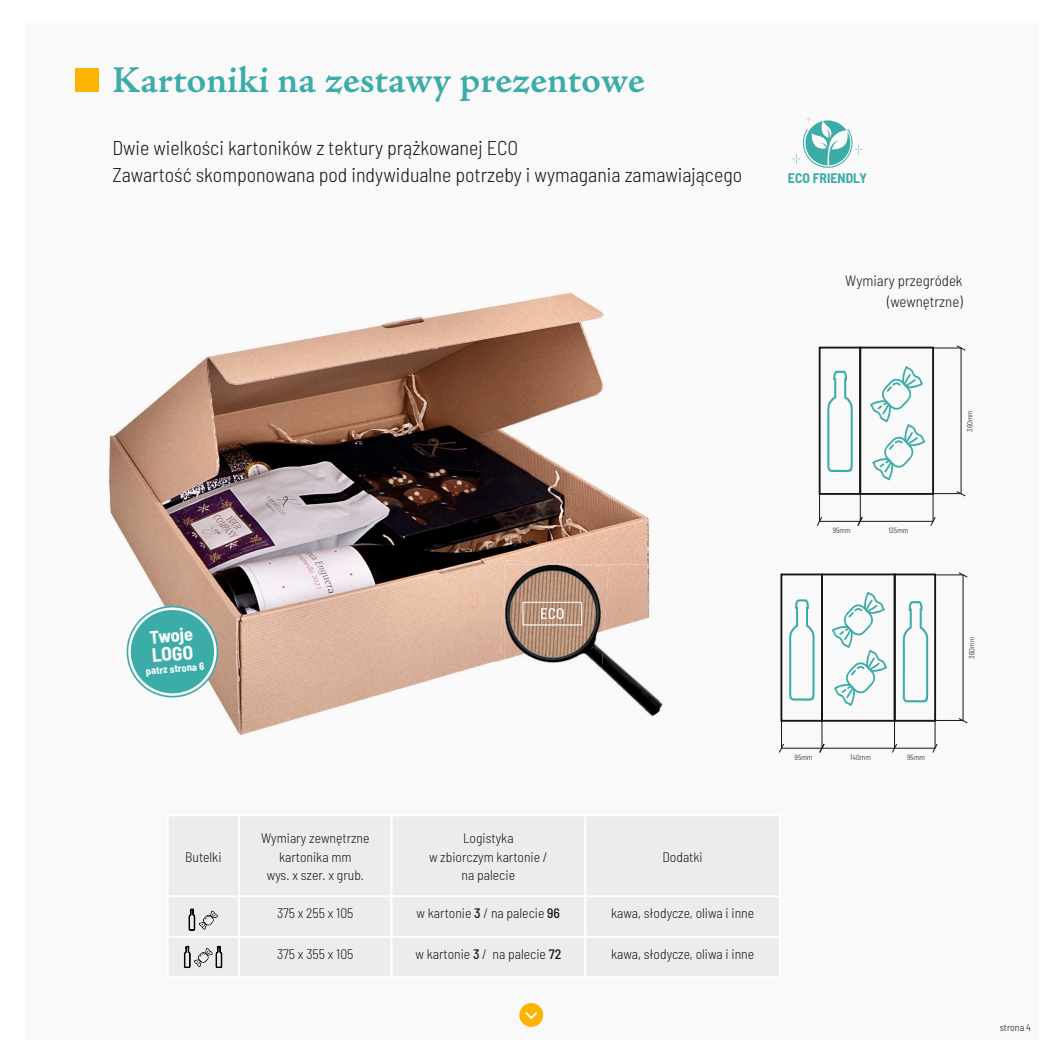
<style>
.page{position:relative;width:1063px;height:1063px;background:#fff}
.page>*{position:absolute;margin:0;border:0;box-sizing:border-box;transform-origin:0 0}
.t1{font:37.5px "Adobe Jenson Pro Semibold Capt";letter-spacing:-.005em;color:#3caca9}
.t2{font:300 semi-condensed 20px/27px "Barlow";color:#151616}
.t3{font:700 semi-condensed 19.5px "Barlow";color:#fff}
.t4{font:700 semi-condensed 18.25px "Barlow";color:#fff}
.t5{font:300 semi-condensed 15px/20.2px "Barlow";color:#151616;text-align:right}
.t6{font:700 semi-condensed 13.88px "Barlow";color:#3caca9}
.t7{font:300 semi-condensed 13.75px/18.6px "Barlow";color:#151616;text-align:center}
.t8{font:700 semi-condensed 10.5px "Barlow";color:#fff}
.t9{font:300 semi-condensed 10px "Barlow";color:#151616}
.t10{font:300 semi-condensed 7.5px "Barlow";color:#151616}
.s1{font-weight:500}
</style>
<div class="page">
<div style="left:25px;top:23px;width:1013px;height:1017px;background:#faf9fa"></div>
<div style="left:75px;top:69px;width:23px;height:23px;background:#fdb300"></div>
<div style="left:168px;top:815px;width:612px;height:162px;background:#ececec"></div>
<hr style="left:167px;top:814px;width:2px;height:164px;background:#fff">
<hr style="left:238px;top:814px;width:2px;height:164px;background:#fff">
<hr style="left:391px;top:814px;width:1px;height:164px;background:#fff">
<hr style="left:584px;top:814px;width:2px;height:164px;background:#fff">
<hr style="left:779px;top:814px;width:2px;height:164px;background:#fff">
<hr style="left:167px;top:976px;width:614px;height:2px;background:#fff">
<hr style="left:167px;top:936px;width:614px;height:2px;background:#fff">
<hr style="left:167px;top:895px;width:614px;height:2px;background:#fff">
<hr style="left:167px;top:814px;width:614px;height:2px;background:#fff">
<svg style="left:189px;top:909px;width:29px;height:22px"></svg>
<svg style="left:184px;top:946px;width:38px;height:22px"></svg>
<img style="left:109px;top:300px;width:421px;height:435px">
<img style="left:530px;top:292px;width:120px;height:273px">
<div style="left:819px;top:347px;width:42px;height:148px;border:2px solid #151616"></div>
<div style="left:859px;top:347px;width:75px;height:148px;border:2px solid #151616"></div>
<svg style="left:827px;top:371px;width:26px;height:101px"></svg>
<svg style="left:870px;top:366px;width:55px;height:114px"></svg>
<hr style="left:820px;top:521px;width:40px;height:1px;background:#151616">
<svg style="left:817px;top:494px;width:5px;height:32px"></svg>
<hr style="left:860px;top:521px;width:73px;height:1px;background:#151616">
<svg style="left:857px;top:494px;width:6px;height:32px"></svg>
<hr style="left:961px;top:348px;width:1px;height:146px;background:#151616">
<svg style="left:930px;top:491px;width:36px;height:35px"></svg>
<svg style="left:933px;top:345px;width:33px;height:6px"></svg>
<div style="left:780px;top:574px;width:43px;height:148px;border:2px solid #151616"></div>
<div style="left:894px;top:574px;width:42px;height:148px;border:2px solid #151616"></div>
<div style="left:821px;top:574px;width:75px;height:148px;border:2px solid #151616"></div>
<svg style="left:789px;top:599px;width:26px;height:102px"></svg>
<svg style="left:903px;top:601px;width:25px;height:102px"></svg>
<svg style="left:832px;top:592px;width:55px;height:114px"></svg>
<hr style="left:781px;top:748px;width:41px;height:1px;background:#151616">
<svg style="left:779px;top:721px;width:5px;height:32px"></svg>
<hr style="left:895px;top:748px;width:40px;height:1px;background:#151616">
<hr style="left:822px;top:748px;width:73px;height:1px;background:#151616">
<svg style="left:819px;top:721px;width:5px;height:32px"></svg>
<svg style="left:892px;top:721px;width:5px;height:32px"></svg>
<hr style="left:963px;top:575px;width:1px;height:146px;background:#151616">
<svg style="left:932px;top:718px;width:36px;height:35px"></svg>
<svg style="left:935px;top:572px;width:33px;height:5px"></svg>
<svg style="left:519px;top:1003px;width:24px;height:24px"></svg>
<svg style="left:124px;top:605px;width:97px;height:96px"></svg>
<img style="left:500px;top:560px;width:70px;height:101px">
<img style="left:505px;top:565px;width:158px;height:151px">
<img style="left:505px;top:565px;width:104px;height:102px">
<img style="left:523px;top:602px;width:59px;height:23px">
<svg style="left:792px;top:117px;width:71px;height:51px"></svg>
<h1 class="t1" style="left:112px;top:65px;width:534px">Kartoniki na zestawy prezentowe</h1>
<h2 class="t2" style="left:112px;top:133px;width:631px">Dwie wielkości kartoników z tektury prążkowanej ECO<br>Zawartość skomponowana pod indywidualne potrzeby i wymagania zamawiającego</h2>
<p class="t6" style="left:788px;top:169px;width:81px">ECO FRIENDLY</p>
<p class="t5" style="left:845px;top:270px;width:119px">Wymiary przegródek (wewnętrzne)</p>
<h3 class="t4" style="left:149px;top:625px;width:45px;rotate:-4deg">Twoje</h3>
<h3 class="t3" style="left:151px;top:643px;width:43px;rotate:-4deg">LOGO</h3>
<p class="t8" style="left:145px;top:664px;width:60px;rotate:-4deg">patrz strona 6</p>
<p class="t7" style="left:261px;top:828px;width:110px">Wymiary zewnętrzne</p>
<p class="t7" style="left:185px;top:847px;width:38px">Butelki</p>
<p class="t7" style="left:267px;top:847px;width:99px">kartonika mm wys. x szer. x grub.</p>
<p class="t7" style="left:463px;top:828px;width:52px">Logistyka</p>
<p class="t7" style="left:462px;top:865px;width:55px">na palecie</p>
<p class="t7" style="left:429px;top:847px;width:120px">w zbiorczym kartonie /</p>
<p class="t7" style="left:662px;top:847px;width:42px">Dodatki</p>
<p class="t7" style="left:277px;top:904px;width:78px">375 x 255 x 105</p>
<p class="t7" style="left:417px;top:904px;width:145px">w kartonie <span class="s1">3</span> / na palecie <span class="s1">96</span></p>
<p class="t7" style="left:611px;top:904px;width:145px">kawa, słodycze, oliwa i inne</p>
<p class="t7" style="left:277px;top:944px;width:78px">375 x 355 x 105</p>
<p class="t7" style="left:415px;top:944px;width:147px">w kartonie <span class="s1">3</span> / na palecie <span class="s1">72</span></p>
<p class="t7" style="left:611px;top:944px;width:145px">kawa, słodycze, oliwa i inne</p>
<p class="t10" style="left:833px;top:525px;width:19px">95mm</p>
<p class="t10" style="left:888px;top:525px;width:22px">135mm</p>
<p class="t10" style="left:795px;top:752px;width:19px">95mm</p>
<p class="t10" style="left:850px;top:752px;width:22px">140mm</p>
<p class="t10" style="left:907px;top:752px;width:19px">95mm</p>
<p class="t10" style="left:965px;top:432px;width:23px;rotate:-90deg">360mm</p>
<p class="t10" style="left:967px;top:659px;width:23px;rotate:-90deg">360mm</p>
<p class="t9" style="left:1000px;top:1021px;width:33px">strona 4</p>
</div>
